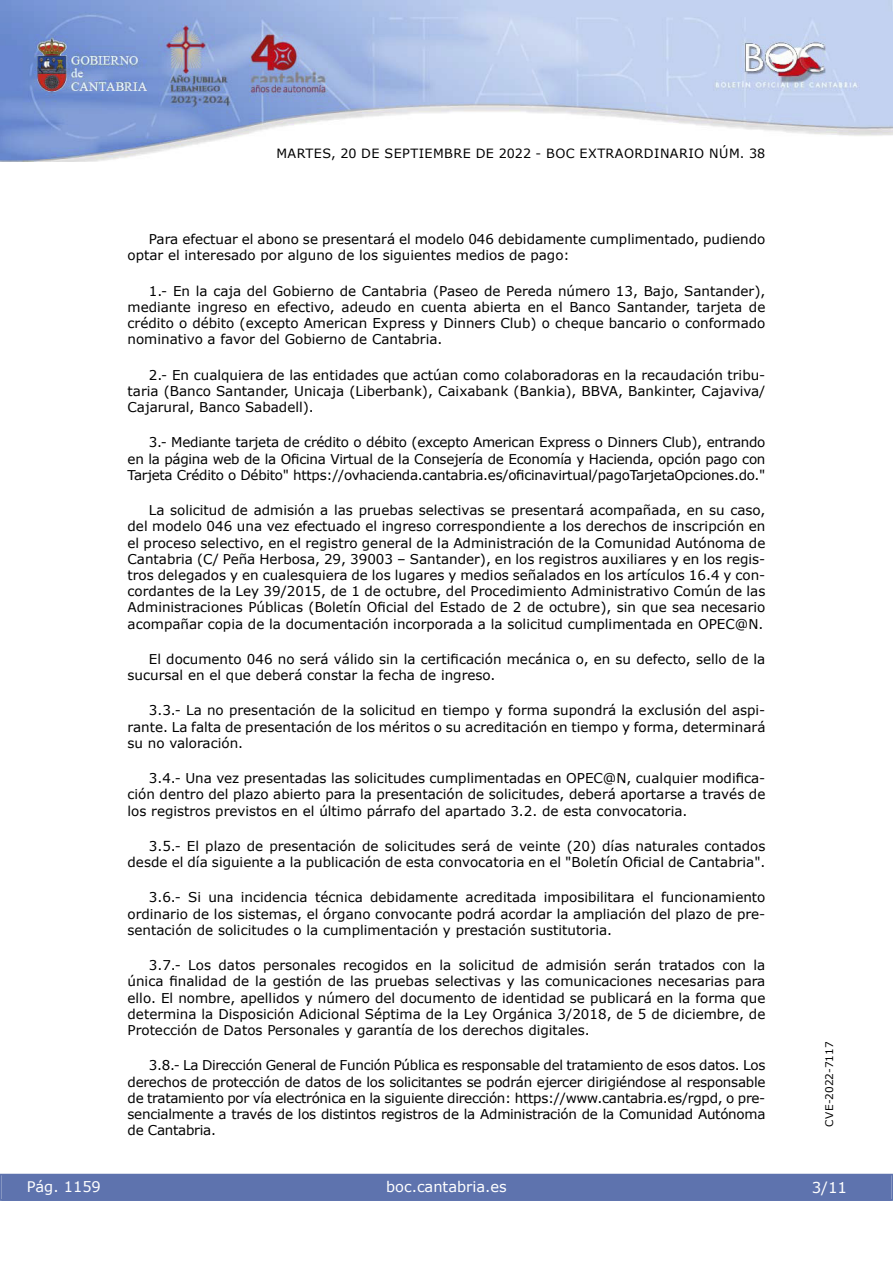
<style>
.page{position:relative;width:893px;height:1263px;background:#fff}
.page>*{position:absolute;margin:0;border:0;box-sizing:border-box;transform-origin:0 0}
.t1{font:15px "Verdana 2";color:#fff}
.t2{font:14.55px "Verdana 2";color:#fff}
.inicio_de_parrafo{font:13.5px/16.2px "Verdana";color:#000;text-align:justify}
.inicio_de_parrafo-2{font:13.5px/16.2px "Verdana 2";color:#000;text-align:justify}
.t3{font:12.75px "Verdana 2";letter-spacing:.035em;color:#000}
.t4{font:10.5px "Verdana 2";color:#000}
.s1{font-family:"Verdana 2"}
.s2{font-family:"Verdana"}
</style>
<div class="page">
<img style="left:0;top:0;width:893px;height:161px">
<div style="left:1px;top:1174px;width:890px;height:27px;background:#5e73ae"></div>
<p class="t3" style="left:276px;top:144px;width:490px">MARTES, 20 DE SEPTIEMBRE DE 2022 - BOC EXTRAORDINARIO NÚM. 38</p>
<p class="inicio_de_parrafo" style="left:128px;top:231px;width:639px;text-indent:21px">Para efectuar el abono se presentará el modelo 046 debidamente cumplimentado, pudiendo optar el interesado por alguno de los siguientes medios de pago:</p>
<p class="inicio_de_parrafo" style="left:128px;top:283px;width:639px;text-indent:21px">1.- En la caja del Gobierno de Cantabria (Paseo de Pereda número 13, Bajo, Santander), mediante ingreso en efectivo, adeudo en cuenta abierta en el Banco Santander, tarjeta de crédito o débito (excepto American Express y Dinners Club) o cheque bancario o conformado nominativo a favor del Gobierno de Cantabria.</p>
<p class="inicio_de_parrafo" style="left:128px;top:366px;width:639px;text-indent:21px">2.- En cualquiera de las entidades que actúan como colaboradoras en la recaudación tribu&shy;taria (Banco Santander, Unicaja (Liberbank), Caixabank (Bankia), BBVA, Bankinter, Cajaviva/ Cajarural, Banco Sabadell).</p>
<p class="inicio_de_parrafo" style="left:128px;top:434px;width:639px;text-indent:21px">3.- Mediante tarjeta de crédito o débito (excepto American Express o Dinners Club), entrando en la página web de la Oficina Virtual de la Consejería de Economía y Hacienda, opción pago con Tarjeta Crédito o Débito" https://ovhacienda.cantabria.es/oficinavirtual/pagoTarjetaOpciones.do."</p>
<p class="inicio_de_parrafo" style="left:128px;top:502px;width:639px;text-indent:21px"><span class="s1">La solicitud de admisión a las pruebas selectivas se presentará acompañada, en su caso, </span>del modelo 046 una vez efectuado el ingreso correspondiente a los derechos de inscripción en <span class="s1">el proceso selectivo, en el registro general de la Administración de la Comunidad Autónoma de </span>Cantabria (C/ Peña Herbosa, 29, 39003 ‒ Santander), en los registros auxiliares y en los regis&shy;tros delegados y en cualesquiera de los lugares y medios señalados en los artículos 16.4 y con&shy;<span class="s1">cordantes de la Ley 39/2015, de 1 de octubre, del Procedimiento Administrativo Común de las </span>Administraciones Públicas (Boletín Oficial del Estado de 2 de octubre), sin que sea necesario <span class="s1">acompañar copia de la documentación incorporada a la solicitud cumplimentada en OPEC@N.</span></p>
<p class="inicio_de_parrafo" style="left:128px;top:651px;width:639px;text-indent:21px">El documento 046 no será válido sin la certificación mecánica o, en su defecto, sello de la sucursal en el que deberá constar la fecha de ingreso.</p>
<p class="inicio_de_parrafo" style="left:128px;top:702px;width:639px;text-indent:21px">3.3.- La no presentación de la solicitud en tiempo y forma supondrá la exclusión del aspi&shy;rante. La falta de presentación de los méritos o su acreditación en tiempo y forma, determinará <span class="s1">su no valoración.</span></p>
<p class="inicio_de_parrafo" style="left:128px;top:770px;width:639px;text-indent:21px">3.4.- Una vez presentadas las solicitudes cumplimentadas en OPEC@N, cualquier modifica&shy;<span class="s1">ción dentro del plazo abierto para la presentación de solicitudes, deberá aportarse a través de </span>los registros previstos en el último párrafo del apartado 3.2. de esta convocatoria.</p>
<p class="inicio_de_parrafo" style="left:128px;top:838px;width:639px;text-align:right"><span class="s1">3.5.- El plazo de presentación de solicitudes será de veinte (20) días naturales contados </span>desde el día siguiente a la publicación de esta convocatoria en el "Boletín Oficial de Cantabria".</p>
<p class="inicio_de_parrafo-2" style="left:128px;top:889px;width:639px;text-indent:21px"><span class="s2">3.6.- Si una incidencia técnica debidamente acreditada imposibilitara el funcionamiento </span>ordinario de los sistemas, el órgano convocante podrá acordar la ampliación del plazo de pre&shy;sentación de solicitudes o la cumplimentación y prestación sustitutoria.</p>
<p class="inicio_de_parrafo" style="left:128px;top:957px;width:639px;text-indent:21px"><span class="s1">3.7.- Los datos personales recogidos en la solicitud de admisión serán tratados con la </span>única finalidad de la gestión de las pruebas selectivas y las comunicaciones necesarias para ello. El nombre, apellidos y número del documento de identidad se publicará en la forma que determina la Disposición Adicional Séptima de la Ley Orgánica 3/2018, de 5 de diciembre, de Protección de Datos Personales y garantía de los derechos digitales.</p>
<p class="inicio_de_parrafo" style="left:128px;top:1057px;width:639px;text-indent:21px">3.8.- La Dirección General de Función Pública es responsable del tratamiento de esos datos. Los derechos de protección de datos de los solicitantes se podrán ejercer dirigiéndose al responsable de tratamiento por vía electrónica en la siguiente dirección: https://www.cantabria.es/rgpd, o pre&shy;<span class="s1">sencialmente a través de los distintos registros de la Administración de la Comunidad Autónoma de Cantabria.</span></p>
<p class="t2" style="left:27px;top:1177px;width:76px">Pág. 1159</p>
<p class="t2" style="left:386px;top:1177px;width:122px">boc.cantabria.es</p>
<p class="t4" style="left:822px;top:1126px;width:87px;rotate:-90deg">CVE-2022-7117</p>
<p class="t1" style="left:812px;top:1177px;width:37px">3/11</p>
</div>
